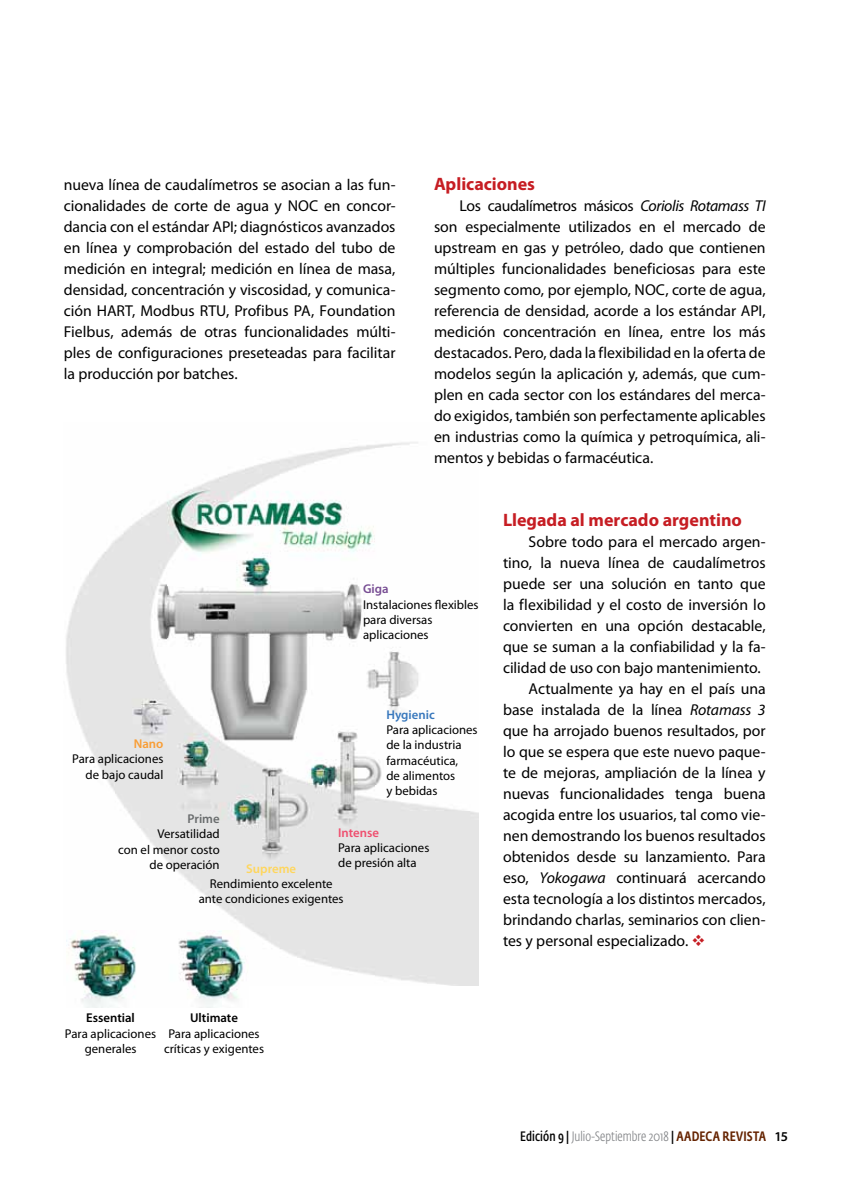
<style>
.page{position:relative;width:851px;height:1191px;background:#fff}
.page>*{position:absolute;margin:0;border:0;box-sizing:border-box;transform-origin:0 0}
.t1{font:700 18px "Myriad Pro";color:#c61d23}
.t2{font:15.75px/21px "Myriad Pro";letter-spacing:-.005em;color:#000;text-align:justify}
.t3{font:300 13.5px "Fedra Sans Cond Std";letter-spacing:.005em;color:#808285}
.t4{font:12.75px/15.3px "Myriad Pro";color:#000;text-align:center}
.t5{font:600 12.75px "Myriad Pro";color:#000}
.t6{font:600 12.75px "Myriad Pro";color:#3777bc}
.t7{font:600 12.75px "Myriad Pro";color:#ffd65c}
.t8{font:600 12.75px "Myriad Pro";color:#ef4e6e}
.t9{font:600 12.75px "Myriad Pro";color:#696c6d}
.t10{font:600 12.75px "Myriad Pro";color:#f99d34}
.t11{font:600 12.75px "Myriad Pro";color:#774d93}
.s1{font-style:italic}
.s2{color:#c61d23}
.s3{font-weight:600;color:#000}
.s4{font-weight:500;color:#000}
.s5{font-weight:500;color:#652300}
.s6{font-family:"Myriad Pro";font-weight:600;color:#000}
</style>
<div class="page">
<img style="left:66px;top:442px;width:412px;height:543px">
<img style="left:66px;top:930px;width:182px;height:77px">
<p class="t2" style="left:64px;top:174px;width:333px">nueva línea de caudalímetros se asocian a las fun&shy;cionalidades de corte de agua y NOC en concor&shy;dancia con el estándar API; diagnósticos avanzados en línea y comprobación del estado del tubo de medición en integral; medición en línea de masa, densidad, concentración y viscosidad, y comunica&shy;ción HART, Modbus RTU, Profibus PA, Foundation Fielbus, además de otras funcionalidades múlti&shy;ples de configuraciones preseteadas para facilitar la producción por batches.</p>
<p class="t1" style="left:434px;top:173px;width:103px">Aplicaciones</p>
<p class="t2" style="left:434px;top:195px;width:333px;text-indent:26px">Los caudalímetros másicos <span class="s1">Coriolis Rotamass TI </span>son especialmente utilizados en el mercado de upstream en gas y petróleo, dado que contienen múltiples funcionalidades beneficiosas para este segmento como, por ejemplo, NOC, corte de agua, referencia de densidad, acorde a los estándar API, medición concentración en línea, entre los más destacados. Pero, dada la flexibilidad en la oferta de modelos según la aplicación y, además, que cum&shy;plen en cada sector con los estándares del merca&shy;do exigidos, también son perfectamente aplicables en industrias como la química y petroquímica, ali&shy;mentos y bebidas o farmacéutica.</p>
<p class="t10" style="left:134px;top:736px;width:31px">Nano</p>
<p class="t4" style="left:72px;top:751px;width:93px;text-align:right">Para aplicaciones de bajo caudal</p>
<p class="t11" style="left:363px;top:582px;width:27px">Giga</p>
<p class="t4" style="left:363px;top:597px;width:117px;text-align:left">Instalaciones flexibles para diversas aplicaciones</p>
<p class="t6" style="left:386px;top:707px;width:50px">Hygienic</p>
<p class="t4" style="left:386px;top:722px;width:93px;text-align:left">Para aplicaciones de la industria farmacéutica,<br>de alimentos<br>y bebidas</p>
<p class="t9" style="left:187px;top:811px;width:34px">Prime</p>
<p class="t4" style="left:118px;top:826px;width:103px;text-align:right">Versatilidad<br>con el menor costo de operación</p>
<p class="t8" style="left:338px;top:825px;width:42px">Intense</p>
<p class="t4" style="left:338px;top:840px;width:93px;text-align:left">Para aplicaciones de presión alta</p>
<p class="t7" style="left:246px;top:861px;width:51px">Supreme</p>
<p class="t4" style="left:199px;top:876px;width:146px">Rendimiento excelente ante condiciones exigentes</p>
<p class="t1" style="left:503px;top:509px;width:240px">Llegada al mercado argentino</p>
<p class="t2" style="left:528px;top:531px;width:238px">Sobre todo para el mercado argen-</p>
<p class="t2" style="left:503px;top:552px;width:264px">tino, la nueva línea de caudalímetros</p>
<p class="t2" style="left:503px;top:573px;width:264px">puede ser una solución en tanto que</p>
<p class="t2" style="left:503px;top:594px;width:264px">la flexibilidad y el costo de inversión lo</p>
<p class="t2" style="left:503px;top:615px;width:264px">convierten en una opción destacable,</p>
<p class="t2" style="left:503px;top:636px;width:264px">que se suman a la confiabilidad y la fa-</p>
<p class="t2" style="left:503px;top:657px;width:259px">cilidad de uso con bajo mantenimiento.</p>
<p class="t2" style="left:528px;top:678px;width:239px">Actualmente ya hay en el país una</p>
<p class="t2" style="left:503px;top:699px;width:264px">base instalada de la línea <span class="s1">Rotamass 3</span></p>
<p class="t2" style="left:503px;top:720px;width:264px">que ha arrojado buenos resultados, por</p>
<p class="t2" style="left:503px;top:741px;width:264px">lo que se espera que este nuevo paque-</p>
<p class="t2" style="left:503px;top:762px;width:264px">te de mejoras, ampliación de la línea y</p>
<p class="t2" style="left:503px;top:783px;width:264px">nuevas funcionalidades tenga buena</p>
<p class="t2" style="left:503px;top:804px;width:264px">acogida entre los usuarios, tal como vie-</p>
<p class="t2" style="left:503px;top:825px;width:264px">nen demostrando los buenos resultados</p>
<p class="t2" style="left:503px;top:846px;width:264px">obtenidos desde su lanzamiento. Para</p>
<p class="t2" style="left:503px;top:867px;width:264px">eso, <span class="s1">Yokogawa</span> continuará acercando</p>
<p class="t2" style="left:503px;top:888px;width:264px">esta tecnología a los distintos mercados,</p>
<p class="t2" style="left:503px;top:909px;width:264px">brindando charlas, seminarios con clien-</p>
<p class="t2" style="left:503px;top:930px;width:204px">tes y personal especializado. <span class="s2">❖</span></p>
<p class="t5" style="left:86px;top:1011px;width:50px">Essential</p>
<p class="t4" style="left:65px;top:1026px;width:93px">Para aplicaciones generales</p>
<p class="t5" style="left:190px;top:1011px;width:49px">Ultimate</p>
<p class="t4" style="left:164px;top:1026px;width:102px">Para aplicaciones críticas y exigentes</p>
<p class="t3" style="left:520px;top:1128px;width:269px"><span class="s3">Edición 9</span> <span class="s4">|</span> Julio-Septiembre 2018 <span class="s4">|</span> <span class="s5">AADECA REVISTA</span> <span class="s6">15</span></p>
</div>
